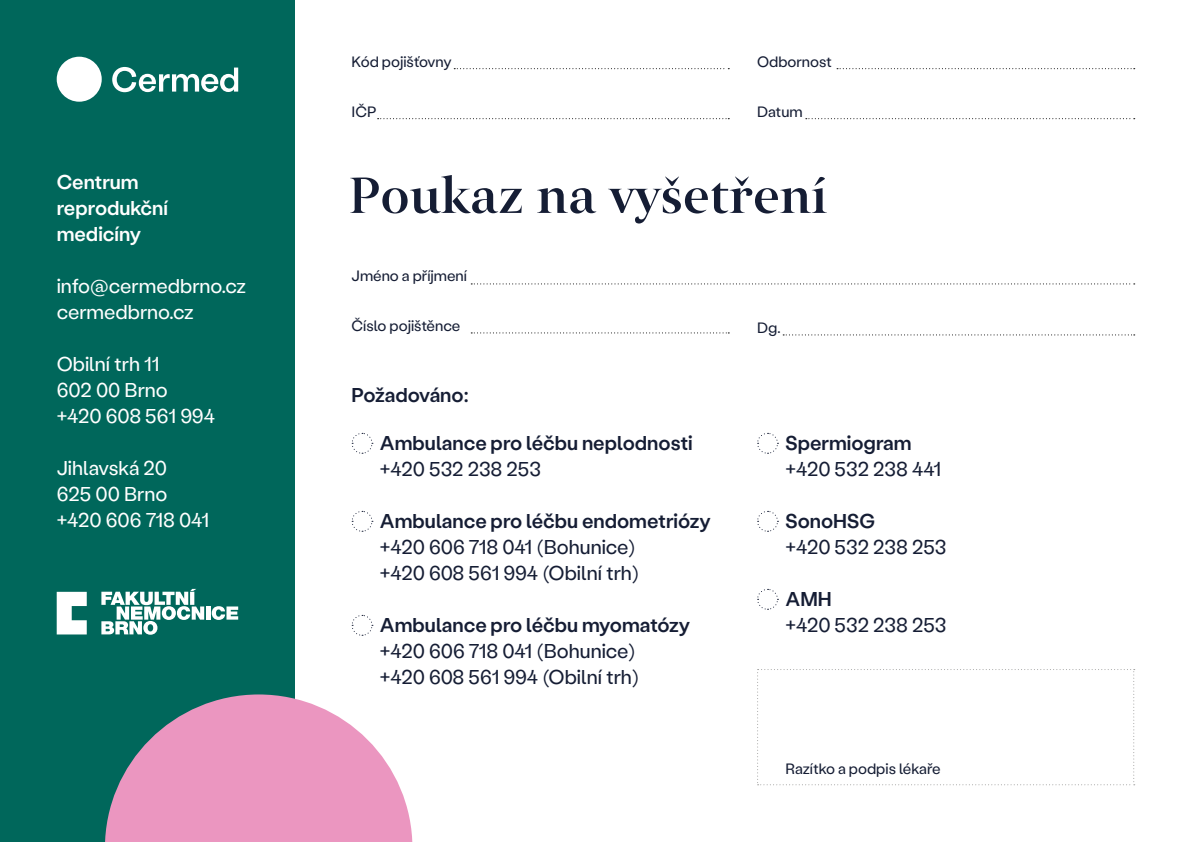
<style>
.page{position:relative;width:1191px;height:842px;background:#fff}
.page>*{position:absolute;margin:0;border:0;box-sizing:border-box;transform-origin:0 0}
.t1{font:500 50px "Carot Display";color:#151d34}
.t2{font:20px/26px "Stabil Grotesk";color:#151d34}
.t3{font:500 20px "Stabil Grotesk";color:#151d34}
.t4{font:20px/26px "Stabil Grotesk";color:#fff}
.t5{font:500 20px/26px "Stabil Grotesk";color:#fff}
.t6{font:15px "Stabil Grotesk";color:#151d34}
</style>
<div class="page">
<div style="left:0;top:0;width:295px;height:842px;background:#00675b"></div>
<svg style="left:105px;top:694px;width:307px;height:148px;fill:#eb96c0"></svg>
<div style="left:57px;top:57px;width:45px;height:45px;background:#fff;border-radius:50%"></div>
<svg style="left:112px;top:67px;width:126px;height:25px"></svg>
<hr style="left:206px;top:606px;width:4px;height:14px;background:#fff">
<svg style="left:212px;top:606px;width:26px;height:14px"></svg>
<svg style="left:101px;top:589px;width:103px;height:46px"></svg>
<svg style="left:57px;top:592px;width:30px;height:42px"></svg>
<svg style="left:454px;top:68px;width:275px;height:1px"></svg>
<svg style="left:378px;top:118px;width:351px;height:1px"></svg>
<svg style="left:837px;top:68px;width:297px;height:1px"></svg>
<svg style="left:806px;top:118px;width:328px;height:1px"></svg>
<svg style="left:471px;top:283px;width:663px;height:1px"></svg>
<svg style="left:471px;top:332px;width:258px;height:1px"></svg>
<svg style="left:783px;top:334px;width:351px;height:1px"></svg>
<svg style="left:351px;top:432px;width:22px;height:22px"></svg>
<svg style="left:351px;top:510px;width:22px;height:22px"></svg>
<svg style="left:351px;top:614px;width:22px;height:22px"></svg>
<svg style="left:757px;top:432px;width:21px;height:22px"></svg>
<svg style="left:757px;top:510px;width:21px;height:22px"></svg>
<svg style="left:757px;top:588px;width:21px;height:22px"></svg>
<svg style="left:757px;top:669px;width:377px;height:116px"></svg>
<p class="t5" style="left:57px;top:168px;width:113px">Centrum reprodukční medicíny</p>
<p class="t4" style="left:57px;top:272px;width:191px">info@cermedbrno.cz cermedbrno.cz</p>
<p class="t4" style="left:57px;top:350px;width:160px">Obilní trh 11<br>602 00 Brno +420 608 561 994</p>
<p class="t4" style="left:57px;top:454px;width:154px">Jihlavská 20<br>625 00 Brno +420 606 718 041</p>
<p class="t6" style="left:351px;top:52px;width:102px">Kód pojišťovny</p>
<p class="t6" style="left:351px;top:102px;width:26px">IČP</p>
<p class="t6" style="left:757px;top:52px;width:76px">Odbornost</p>
<p class="t6" style="left:757px;top:102px;width:47px">Datum</p>
<h1 class="t1" style="left:349px;top:167px;width:480px">Poukaz na vyšetření</h1>
<p class="t6" style="left:351px;top:266px;width:117px">Jméno a příjmení</p>
<p class="t6" style="left:351px;top:316px;width:110px">Číslo pojištěnce</p>
<p class="t6" style="left:757px;top:318px;width:25px">Dg.</p>
<p class="t3" style="left:351px;top:382px;width:119px">Požadováno:</p>
<p class="t3" style="left:380px;top:429px;width:314px">Ambulance pro léčbu neplodnosti</p>
<p class="t2" style="left:380px;top:455px;width:163px">+420 532 238 253</p>
<p class="t3" style="left:380px;top:507px;width:332px">Ambulance pro léčbu endometriózy</p>
<p class="t2" style="left:380px;top:533px;width:261px">+420 606 718 041 (Bohunice) +420 608 561 994 (Obilní trh)</p>
<p class="t3" style="left:380px;top:611px;width:312px">Ambulance pro léčbu myomatózy</p>
<p class="t2" style="left:380px;top:637px;width:261px">+420 606 718 041 (Bohunice) +420 608 561 994 (Obilní trh)</p>
<p class="t3" style="left:785px;top:429px;width:128px">Spermiogram</p>
<p class="t2" style="left:785px;top:455px;width:157px">+420 532 238 441</p>
<p class="t3" style="left:785px;top:507px;width:91px">SonoHSG</p>
<p class="t2" style="left:785px;top:533px;width:162px">+420 532 238 253</p>
<p class="t3" style="left:785px;top:585px;width:48px">AMH</p>
<p class="t2" style="left:785px;top:611px;width:162px">+420 532 238 253</p>
<p class="t6" style="left:785px;top:759px;width:157px">Razítko a podpis lékaře</p>
</div>
